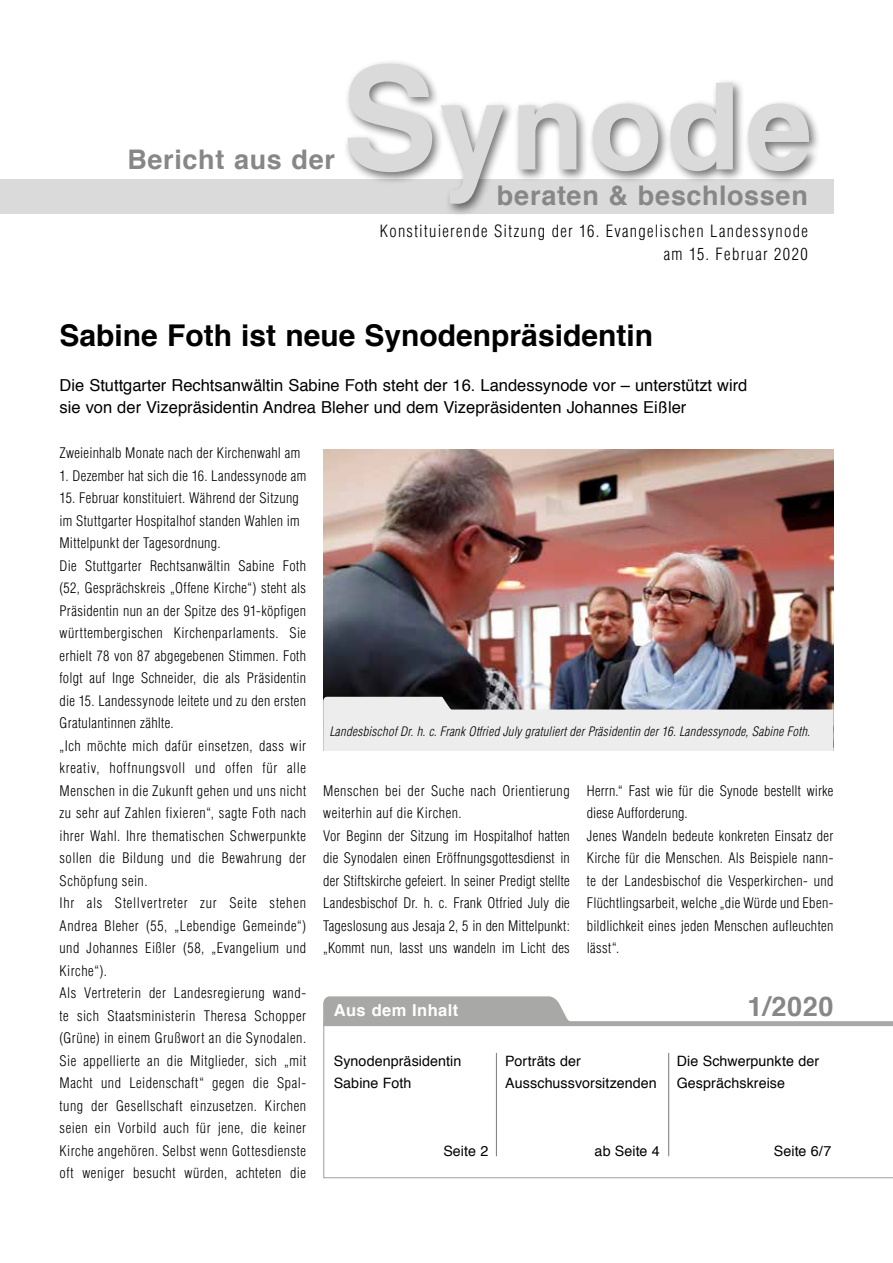
<style>
.page{position:relative;width:893px;height:1263px;background:#fff}
.page>*{position:absolute;margin:0;border:0;box-sizing:border-box;transform-origin:0 0}
.t1{font:700 30px "Helvetica";color:#000}
.t2{font:700 27px "Helvetica";letter-spacing:.025em;color:#878787}
.t3{font:16.5px/22.5px "Helvetica";color:#000}
.t4{font:300 condensed 16.5px/22.5px "Helvetica LT Std";letter-spacing:.08em;color:#000;text-align:right}
.t5{font:700 16.5px "Helvetica";letter-spacing:.025em;color:#fff}
.t6{font:300 condensed 14.25px/22.5px "Helvetica LT Std";letter-spacing:.03em;color:#000}
.t7{font:14.25px/22.5px "Helvetica";letter-spacing:.005em;color:#000}
.t8{font:italic 300 condensed 12.75px "Helvetica LT Std";letter-spacing:.02em;color:#000}
</style>
<div class="page">
<div style="left:0;top:179px;width:833px;height:35px;background:#dadada"></div>
<div style="left:342px;top:59px;width:479px;height:157px;background:#000;opacity:.55"></div>
<svg style="left:348px;top:64px;width:461px;height:140px;fill:#dadada"></svg>
<svg style="left:323px;top:996px;width:570px;height:27px"></svg>
<svg style="left:323px;top:1023px;width:570px;height:155px"></svg>
<hr style="left:496px;top:1053px;width:1px;height:103px;background:#878787">
<hr style="left:668px;top:1053px;width:1px;height:103px;background:#878787">
<img style="left:323px;top:450px;width:510px;height:247px">
<svg style="left:323px;top:697px;width:510px;height:54px;background:#d1d1d3"></svg>
<h2 class="t2" style="left:127px;top:138px;width:209px">Bericht aus der</h2>
<h2 class="t2" style="left:497px;top:174px;width:313px">beraten &amp; beschlossen</h2>
<p class="t4" style="left:380px;top:220px;width:429px">Konstituierende Sitzung der 16. Evangelischen Landessynode am 15. Februar 2020</p>
<h1 class="t1" style="left:60px;top:311px;width:595px">Sabine Foth ist neue Synodenpräsidentin</h1>
<p class="t3" style="left:60px;top:374px;width:689px">Die Stuttgarter Rechtsanwältin Sabine Foth steht der 16. Landessynode vor – unterstützt wird sie von der Vizepräsidentin Andrea Bleher und dem Vizepräsidenten Johannes Eißler</p>
<p class="t6" style="left:60px;top:442px;width:242px">Zweieinhalb Monate nach der Kirchenwahl am</p>
<p class="t6" style="left:60px;top:464px;width:248px">1. Dezember hat sich die 16. Landessynode am</p>
<p class="t6" style="left:60px;top:487px;width:248px">15. Februar konstituiert. Während der Sitzung im Stuttgarter Hospitalhof standen Wahlen im Mittelpunkt der Tagesordnung.<br>Die Stuttgarter Rechtsanwältin Sabine Foth (52, Gesprächskreis „Offene Kirche“) steht als Präsidentin nun an der Spitze des 91-köpfigen württembergischen Kirchenparlaments. Sie erhielt 78 von 87 abgegebenen Stimmen. Foth folgt auf Inge Schneider, die als Präsidentin die 15. Landessynode leitete und zu den ersten Gratulantinnen zählte.<br>„Ich möchte mich dafür einsetzen, dass wir kreativ, hoffnungsvoll und offen für alle Menschen in die Zukunft gehen und uns nicht zu sehr auf Zahlen fixieren“, sagte Foth nach ihrer Wahl. Ihre thematischen Schwerpunkte sollen die Bildung und die Bewahrung der Schöpfung sein.<br>Ihr als Stellvertreter zur Seite stehen Andrea Bleher (55, „Lebendige Gemeinde“) und Johannes Eißler (58, „Evangelium und Kirche“).<br>Als Vertreterin der Landesregierung wand&shy;te sich Staatsministerin Theresa Schopper (Grüne) in einem Grußwort an die Synodalen.<br>Sie appellierte an die Mitglieder, sich „mit Macht und Leidenschaft“ gegen die Spal&shy;tung der Gesellschaft einzusetzen. Kirchen seien ein Vorbild auch für jene, die keiner Kirche angehören. Selbst wenn Gottesdienste oft weniger besucht würden, achteten die</p>
<p class="t8" style="left:330px;top:724px;width:482px">Landesbischof Dr. h. c. Frank Otfried July gratuliert der Präsidentin der 16. Landessynode, Sabine Foth.</p>
<p class="t6" style="left:323px;top:779px;width:248px">Menschen bei der Suche nach Orientierung weiterhin auf die Kirchen.<br>Vor Beginn der Sitzung im Hospitalhof hatten die Synodalen einen Eröffnungsgottesdienst in der Stiftskirche gefeiert. In seiner Predigt stellte Landesbischof Dr. h. c. Frank Otfried July die Tageslosung aus Jesaja 2, 5 in den Mittelpunkt: „Kommt nun, lasst uns wandeln im Licht des</p>
<p class="t6" style="left:587px;top:779px;width:248px">Herrn.“ Fast wie für die Synode bestellt wirke diese Aufforderung.<br>Jenes Wandeln bedeute konkreten Einsatz der Kirche für die Menschen. Als Beispiele nann&shy;te der Landesbischof die Vesperkirchen- und Flüchtlingsarbeit, welche „die Würde und Eben&shy;bildlichkeit eines jeden Menschen aufleuchten lässt“.</p>
<p class="t5" style="left:334px;top:997px;width:126px">Aus dem Inhalt</p>
<h2 class="t2" style="left:747px;top:984px;width:87px">1/2020</h2>
<p class="t7" style="left:334px;top:1050px;width:129px">Synodenpräsidentin<br>Sabine Foth</p>
<p class="t7" style="left:677px;top:1050px;width:144px">Die Schwerpunkte der<br>Gesprächskreise</p>
<p class="t7" style="left:505px;top:1050px;width:153px">Porträts der<br>Ausschussvorsitzenden</p>
<p class="t7" style="left:443px;top:1140px;width:46px">Seite 2</p>
<p class="t7" style="left:595px;top:1140px;width:67px">ab Seite 4</p>
<p class="t7" style="left:774px;top:1140px;width:59px">Seite 6/7</p>
</div>
